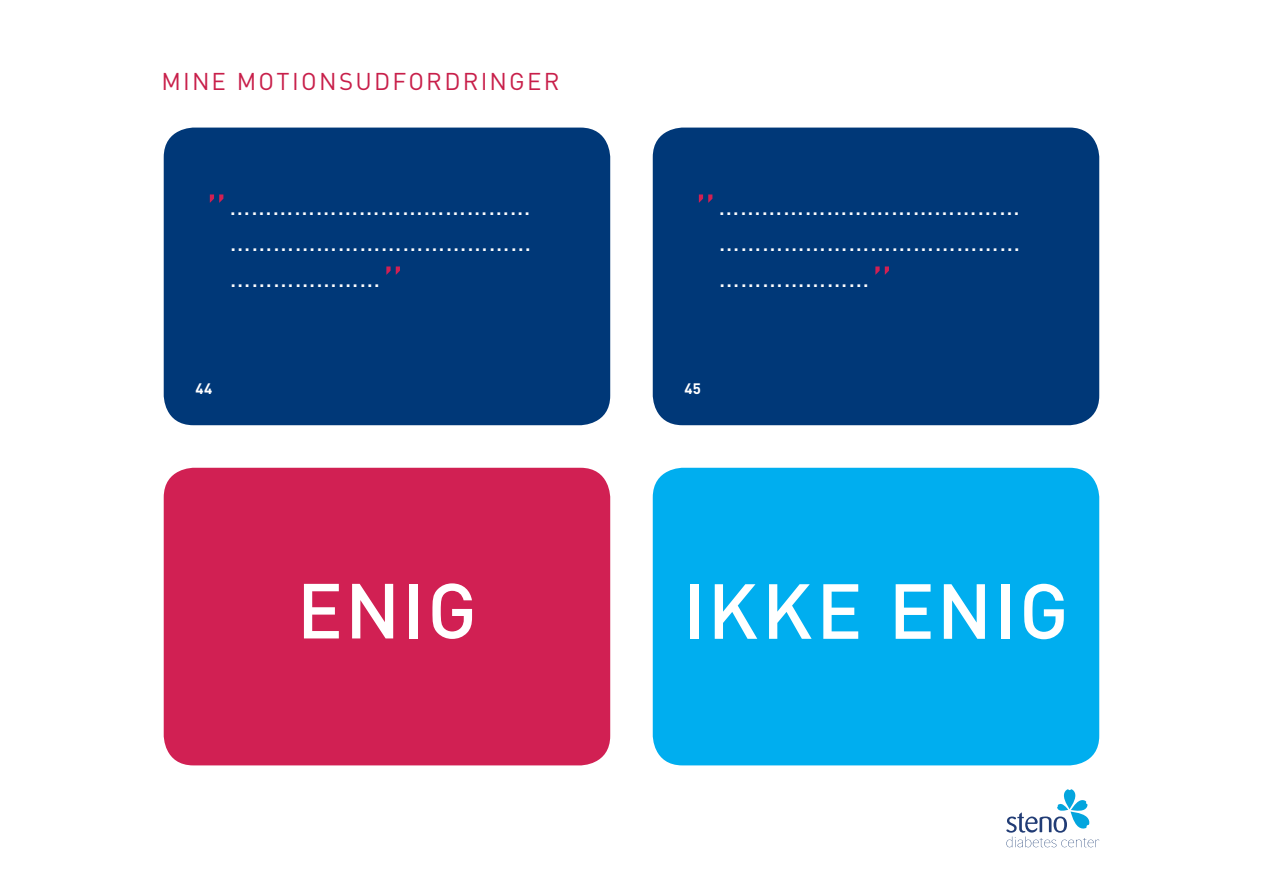
<style>
.page{position:relative;width:1263px;height:893px;background:#fff}
.page>*{position:absolute;margin:0;border:0;box-sizing:border-box;transform-origin:0 0}
.t1{font:500 76.65px "DIN";letter-spacing:.025em;color:#fff}
.t2{font:28.5px/36px "DIN";color:#fff;text-align:justify}
.t3{font:24px "DIN";letter-spacing:.09em;color:#c81f4a}
.t4{font:700 15px "DIN";color:#fff}
.s1{font-weight:300;font-size:60.15px;color:#d12053}
</style>
<div class="page">
<svg style="left:1006px;top:789px;width:93px;height:58px"></svg>
<div style="left:164px;top:128px;width:446px;height:297px;background:#003878;border-radius:30px"></div>
<div style="left:653px;top:128px;width:446px;height:297px;background:#003878;border-radius:30px"></div>
<div style="left:164px;top:468px;width:446px;height:297px;background:#d12053;border-radius:30px"></div>
<div style="left:653px;top:468px;width:446px;height:297px;background:#00aeef;border-radius:30px"></div>
<p class="t3" style="left:162px;top:66px;width:399px">MINE MOTIONSUDFORDRINGER</p>
<p class="t2" style="left:230px;top:186px;width:304px;text-indent:-25px"><span class="s1">”</span>…………………………………… …………………………………… …………………<span class="s1">”</span></p>
<p class="t4" style="left:195px;top:379px;width:18px">44</p>
<p class="t2" style="left:719px;top:186px;width:304px;text-indent:-25px"><span class="s1">”</span>…………………………………… …………………………………… …………………<span class="s1">”</span></p>
<p class="t4" style="left:684px;top:379px;width:18px">45</p>
<h1 class="t1" style="left:297px;top:562px;width:182px">ENIG</h1>
<h1 class="t1" style="left:683px;top:562px;width:387px">IKKE ENIG</h1>
</div>
